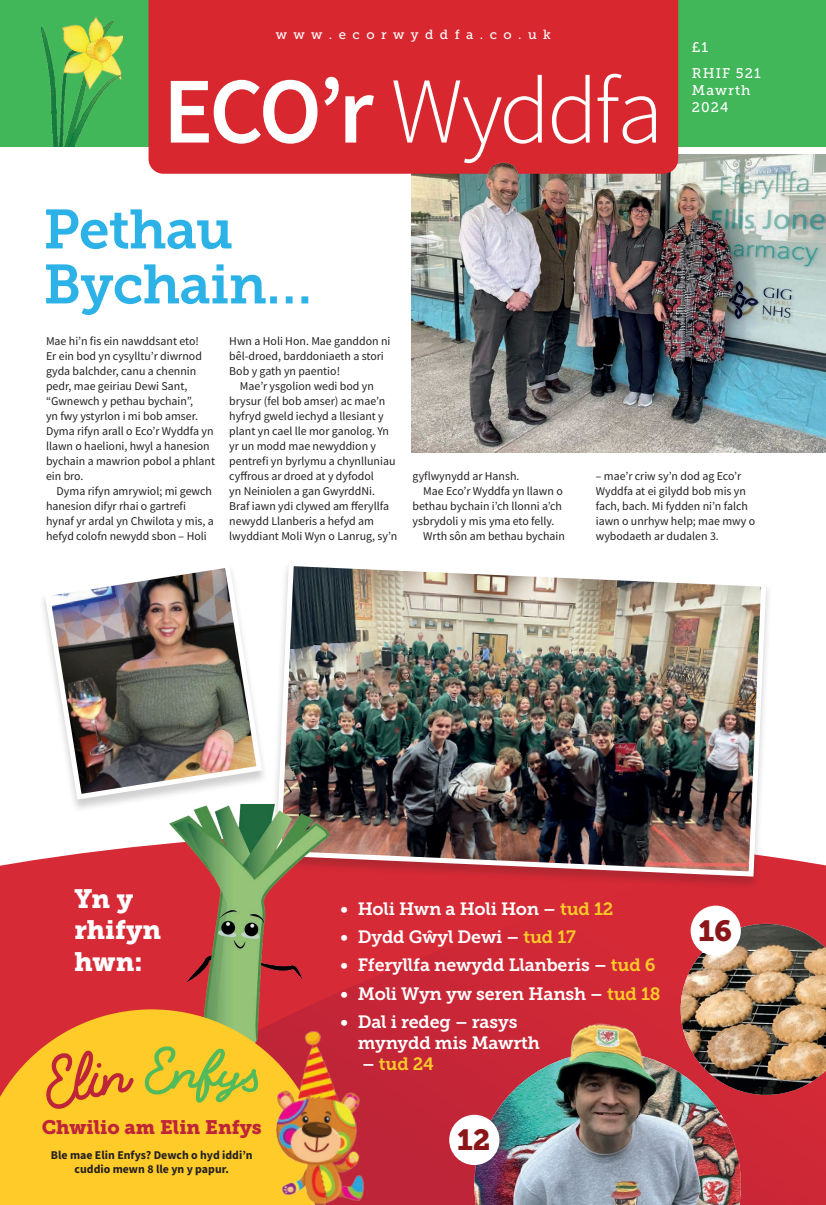
<style>
.page{position:relative;width:826px;height:1205px;background:#fff}
.page>*{position:absolute;margin:0;border:0;box-sizing:border-box;transform-origin:0 0}
.t1{font:55px/55px "Museo Slab 700";letter-spacing:-.01em;color:#2cb2e6}
.t2{font:29px "Museo Slab 900";color:#8a1619}
.t3{font:26.38px/31.6px "Museo Slab 900";color:#fff}
.t4{font:19.38px "Museo Slab 900";color:#be2538}
.t5{font:17.75px/21.4px "Museo Slab 700";letter-spacing:-.01em;color:#fff}
.t6{font:17.75px "Museo Slab 700";color:#fecb29}
.t7{font:14px/16.8px "Museo Slab 500";letter-spacing:.075em;color:#fff}
.t8{font:13.25px "Museo Slab 500";color:#fff}
.t9{font:11.88px/15px "Source Sans Pro";color:#231f20}
.t10{font:700 11.88px/14.2px "Source Sans Pro";color:#231f20;text-align:center}
.s1{color:#fecb29}
.s2{color:#fff}
</style>
<div class="page">
<img style="left:412px;top:154px;width:414px;height:298px">
<svg style="left:0;top:843px;width:826px;height:362px;background:#d02d3b"></svg>
<div style="left:0;top:0;width:826px;height:146px;background:#41b759"></div>
<div style="left:148px;top:0;width:530px;height:174px;background:#d9272f"></div>
<svg style="left:171px;top:74px;width:485px;height:89px;background:#e1555b"></svg>
<div style="left:38px;top:563px;width:230px;height:250px;background:#231f20;opacity:.21"></div>
<img style="left:41px;top:563px;width:224px;height:239px">
<div style="left:269px;top:561px;width:504px;height:329px;background:#231f20;opacity:.21"></div>
<img style="left:273px;top:561px;width:496px;height:318px">
<img style="left:41px;top:16px;width:81px;height:130px">
<img style="left:170px;top:805px;width:158px;height:215px">
<svg style="left:0;top:1009px;width:326px;height:196px;background:#f4b32d"></svg>
<svg style="left:46px;top:1046px;width:209px;height:79px;background:#e7bb2f"></svg>
<img style="left:255px;top:1020px;width:125px;height:185px">
<img style="left:680px;top:924px;width:146px;height:171px">
<img style="left:474px;top:1051px;width:267px;height:154px">
<img style="left:553px;top:1010px;width:120px;height:105px">
<div style="left:449px;top:1115px;width:50px;height:50px;background:#fff;border-radius:50%"></div>
<div style="left:690px;top:905px;width:51px;height:51px;background:#fff;border-radius:50%"></div>
<img style="left:412px;top:154px;width:169px;height:95px">
<p class="t8" style="left:276px;top:27px;width:277px">w w w . e c o r w y d d f a . c o . u k</p>
<p class="t7" style="left:692px;top:39px;width:18px">£1</p>
<p class="t7" style="left:692px;top:65px;width:70px">RHIF 521<br>Mawrth<br>2024</p>
<h1 class="t1" style="left:43px;top:202px;width:270px">Pethau<br>Bychain…</h1>
<p class="t9" style="left:46px;top:333px;width:171px">Mae hi’n fis ein nawddsant eto!<br>Er ein bod yn cysylltu’r diwrnod gyda balchder, canu a chennin pedr, mae geiriau Dewi Sant, “Gwnewch y pethau bychain”,<br>yn fwy ystyrlon i mi bob amser.<br>Dyma rifyn arall o Eco’r Wyddfa yn llawn o haelioni, hwyl a hanesion bychain a mawrion pobol a phlant ein bro.</p>
<p class="t9" style="left:46px;top:483px;width:169px;text-indent:11px">Dyma rifyn amrywiol; mi gewch hanesion difyr rhai o gartrefi hynaf yr ardal yn Chwilota y mis, a hefyd colofn newydd sbon – Holi</p>
<p class="t9" style="left:229px;top:333px;width:163px">Hwn a Holi Hon. Mae ganddon ni bêl-droed, barddoniaeth a stori<br>Bob y gath yn paentio!</p>
<p class="t9" style="left:229px;top:378px;width:169px;text-indent:11px">Mae’r ysgolion wedi bod yn brysur (fel bob amser) ac mae’n hyfryd gweld iechyd a llesiant y plant yn cael lle mor ganolog. Yn yr un modd mae newyddion y pentrefi yn byrlymu a chynlluniau cyffrous ar droed at y dyfodol<br>yn Neiniolen a gan GwyrddNi.<br>Braf iawn ydi clywed am fferyllfa newydd Llanberis a hefyd am lwyddiant Moli Wyn o Lanrug, sy’n</p>
<p class="t9" style="left:412px;top:468px;width:108px">gyflwynydd ar Hansh.</p>
<p class="t9" style="left:423px;top:483px;width:141px">Mae Eco’r Wyddfa yn llawn o</p>
<p class="t9" style="left:412px;top:498px;width:151px">bethau bychain i’ch llonni a’ch</p>
<p class="t9" style="left:412px;top:513px;width:143px">ysbrydoli y mis yma eto felly.</p>
<p class="t9" style="left:423px;top:528px;width:143px">Wrth sôn am bethau bychain</p>
<p class="t9" style="left:596px;top:468px;width:161px">– mae’r criw sy’n dod ag Eco’r<br>Wyddfa at ei gilydd bob mis yn fach, bach. Mi fydden ni’n falch iawn o unrhyw help; mae mwy o wybodaeth ar dudalen 3.</p>
<h3 class="t3" style="left:75px;top:883px;width:88px">Yn y rhifyn hwn:</h3>
<h3 class="t5" style="left:340px;top:898px;width:274px">• Holi Hwn a Holi Hon – <span class="s1">tud 12</span></h3>
<h3 class="t5" style="left:340px;top:926px;width:237px">• Dydd Gŵyl Dewi – <span class="s1">tud 17</span></h3>
<h3 class="t5" style="left:340px;top:954px;width:316px">• Fferyllfa newydd Llanberis – <span class="s1">tud 6</span></h3>
<h3 class="t5" style="left:340px;top:983px;width:321px">• Moli Wyn yw seren Hansh – <span class="s1">tud 18</span></h3>
<h3 class="t5" style="left:358px;top:1011px;width:183px;text-indent:-17px">• Dal i redeg – rasys mynydd mis Mawrth</h3>
<h3 class="t6" style="left:362px;top:1054px;width:74px"><span class="s2">–</span> tud 24</h3>
<h3 class="t4" style="left:42px;top:1116px;width:222px">Chwilio am Elin Enfys</h3>
<h2 class="t2" style="left:457px;top:1123px;width:35px">12</h2>
<p class="t10" style="left:51px;top:1147px;width:203px">Ble mae Elin Enfys? Dewch o hyd iddi’n cuddio mewn 8 lle yn y papur.</p>
<h2 class="t2" style="left:698px;top:914px;width:35px">16</h2>
</div>
